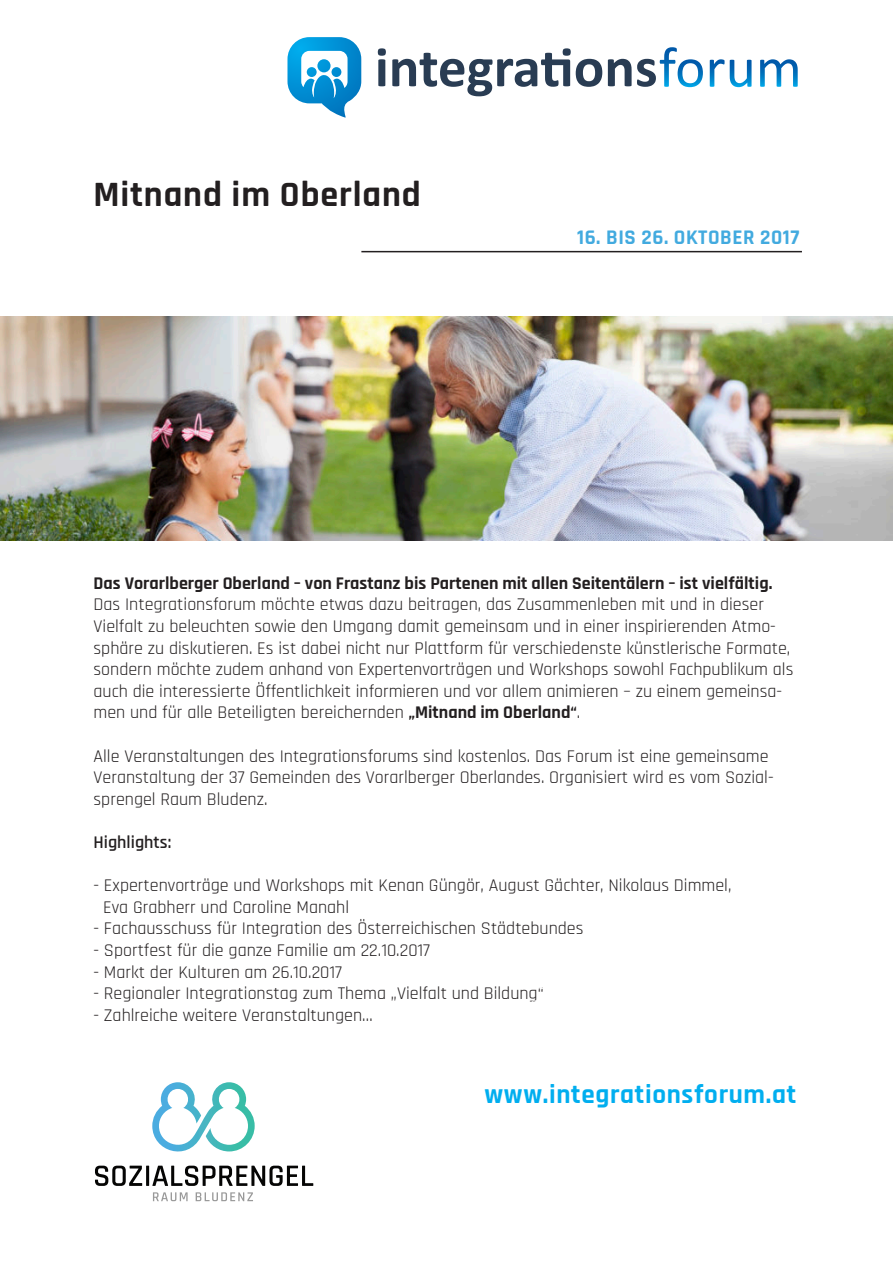
<style>
.page{position:relative;width:893px;height:1263px;background:#fff}
.page>*{position:absolute;margin:0;border:0;box-sizing:border-box;transform-origin:0 0}
.Big_Title{font:700 36px "Rajdhani";letter-spacing:.025em;color:#231f20}
.Body_Text{font:700 27px "Rajdhani";letter-spacing:.025em;color:#00aeef}
.Big_Title-2{font:700 21px "Rajdhani";letter-spacing:.025em;color:#42aadf}
.t1{font:18px/21.6px "Rajdhani";color:#231f20}
.t2{font:600 18px "Rajdhani";color:#231f20}
.s1{font-weight:700}
</style>
<div class="page">
<hr style="left:361px;top:251px;width:441px;height:1px;background:#231f20">
<svg style="left:287px;top:37px;width:74px;height:81px"></svg>
<svg style="left:378px;top:48px;width:8px;height:38px"></svg>
<svg style="left:392px;top:48px;width:210px;height:48px"></svg>
<svg style="left:608px;top:47px;width:95px;height:40px"></svg>
<svg style="left:710px;top:59px;width:41px;height:28px"></svg>
<svg style="left:760px;top:59px;width:38px;height:28px"></svg>
<img style="left:0;top:317px;width:893px;height:223px">
<svg style="left:95px;top:1166px;width:47px;height:20px"></svg>
<hr style="left:146px;top:1166px;width:3px;height:20px;background:#050504">
<svg style="left:152px;top:1082px;width:161px;height:104px"></svg>
<svg style="left:153px;top:1192px;width:35px;height:9px"></svg>
<svg style="left:196px;top:1192px;width:57px;height:9px"></svg>
<p class="Big_Title" style="left:94px;top:173px;width:329px">Mitnand im Oberland</p>
<p class="Big_Title-2" style="left:577px;top:224px;width:224px">16. BIS 26. OKTOBER 2017</p>
<p class="t1" style="left:94px;top:573px;width:701px"><span class="s1">Das Vorarlberger Oberland – von Frastanz bis Partenen mit allen Seitentälern – ist vielfältig.<br></span>Das Integrationsforum möchte etwas dazu beitragen, das Zusammenleben mit und in dieser Vielfalt zu beleuchten sowie den Umgang damit gemeinsam und in einer inspirierenden Atmo&shy;sphäre zu diskutieren. Es ist dabei nicht nur Plattform für verschiedenste künstlerische Formate, sondern möchte zudem anhand von Expertenvorträgen und Workshops sowohl Fachpublikum als auch die interessierte Öffentlichkeit informieren und vor allem animieren – zu einem gemeinsa&shy;men und für alle Beteiligten bereichernden <span class="s1">„Mitnand im Oberland“</span>.</p>
<p class="t1" style="left:94px;top:745px;width:682px">Alle Veranstaltungen des Integrationsforums sind kostenlos. Das Forum ist eine gemeinsame<br>Veranstaltung der 37 Gemeinden des Vorarlberger Oberlandes. Organisiert wird es vom Sozial&shy;sprengel Raum Bludenz.</p>
<p class="t2" style="left:94px;top:831px;width:79px">Highlights:</p>
<p class="t1" style="left:94px;top:875px;width:639px">- Expertenvorträge und Workshops mit Kenan Güngör, August Gächter, Nikolaus Dimmel,</p>
<p class="t1" style="left:103px;top:897px;width:247px">Eva Grabherr und Caroline Manahl</p>
<p class="t1" style="left:94px;top:918px;width:491px">- Fachausschuss für Integration des Österreichischen Städtebundes</p>
<p class="t1" style="left:94px;top:940px;width:338px">- Sportfest für die ganze Familie am 22.10.2017</p>
<p class="t1" style="left:94px;top:961px;width:250px">- Markt der Kulturen am 26.10.2017</p>
<p class="t1" style="left:94px;top:983px;width:452px">- Regionaler Integrationstag zum Thema „Vielfalt und Bildung“</p>
<p class="t1" style="left:94px;top:1005px;width:281px">- Zahlreiche weitere Veranstaltungen…</p>
<p class="Body_Text" style="left:484px;top:1078px;width:313px">www.integrationsforum.at</p>
</div>
